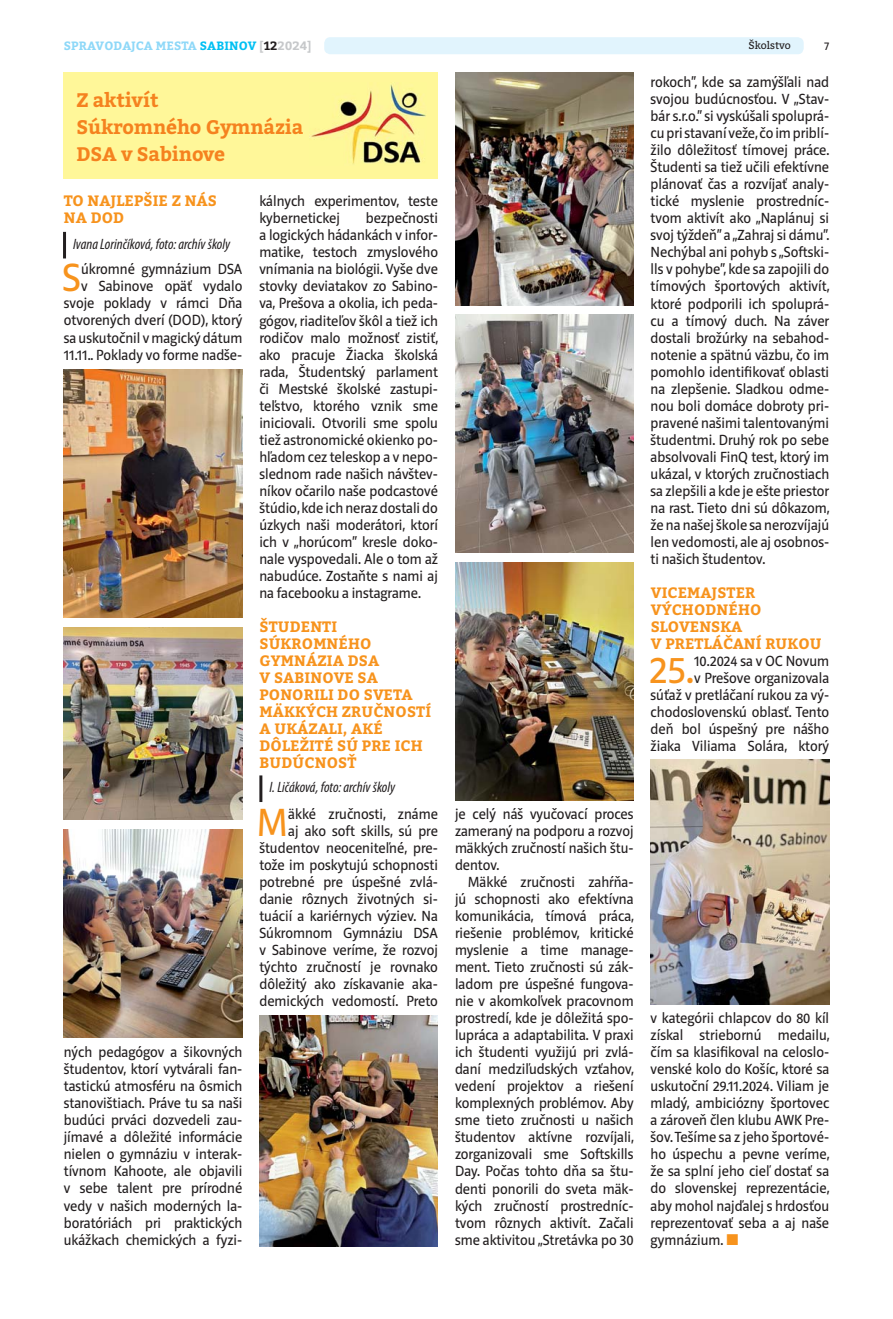
<style>
.page{position:relative;width:893px;height:1319px;background:#fff}
.page>*{position:absolute;margin:0;border:0;box-sizing:border-box;transform-origin:0 0}
.t1{font:40.2px "Riga";color:#f7931d}
.t2{font:700 19.5px/27px "Bitter";letter-spacing:-.01em;color:#f5821f}
.t3{font:15px/17px "Riga";color:#231f20;text-align:justify}
.t4{font:700 15px/17px "Bitter";letter-spacing:.01em;color:#f7931d}
.t5{font:italic condensed 15px "Myriad Pro";color:#231f20}
.t6{font:700 12px "Bitter";letter-spacing:.01em;color:#8ed8f8}
.t7{font:12px "Riga";color:#231f20}
.t8{font:10.5px "Bitter";color:#231f20}
.s1{color:#00c0f3}
.s2{color:#c6c8ca}
.s3{color:#231f20}
</style>
<div class="page">
<div style="left:324px;top:37px;width:480px;height:17px;background:#e1f4fd;border-radius:6px"></div>
<div style="left:64px;top:72px;width:374px;height:107px;background:#fff799"></div>
<img style="left:309px;top:84px;width:117px;height:80px">
<hr style="left:63px;top:232px;width:3px;height:26px;background:#231f20">
<img style="left:63px;top:369px;width:179px;height:248px">
<img style="left:64px;top:627px;width:178px;height:192px">
<img style="left:64px;top:829px;width:178px;height:208px">
<hr style="left:259px;top:775px;width:3px;height:26px;background:#231f20">
<img style="left:259px;top:1015px;width:179px;height:231px">
<img style="left:455px;top:72px;width:179px;height:233px">
<img style="left:455px;top:314px;width:179px;height:238px">
<img style="left:455px;top:562px;width:179px;height:238px">
<img style="left:651px;top:759px;width:178px;height:245px">
<p class="t8" style="left:749px;top:40px;width:44px">Školstvo</p>
<p class="t6" style="left:64px;top:40px;width:249px">SPRAVODAJCA MESTA <span class="s1">SABINOV</span> <span class="s2">[</span><span class="s3">12</span><span class="s2">2024]</span></p>
<p class="t7" style="left:824px;top:40px;width:6px">7</p>
<h2 class="t2" style="left:77px;top:87px;width:228px">Z aktivít<br>Súkromného Gymnázia<br>DSA v Sabinove</h2>
<p class="t4" style="left:64px;top:193px;width:154px">TO NAJLEPŠIE Z NÁS<br>NA DOD</p>
<p class="t5" style="left:73px;top:238px;width:159px">Ivana Lorinčíková, foto: archív školy</p>
<p class="t3" style="left:64px;top:261px;width:180px;text-align:right">úkromné gymnázium DSA<br>v Sabinove opäť vydalo svoje poklady v rámci Dňa otvorených dverí (DOD), ktorý sa uskutočnil v magický dátum<br>11.11.. Poklady vo forme nadše-</p>
<h1 class="t1" style="left:63px;top:258px;width:20px">S</h1>
<p class="t3" style="left:64px;top:1044px;width:180px">ných pedagógov a šikovných študentov, ktorí vytvárali fan&shy;tastickú atmosféru na ôsmich stanovištiach. Práve tu sa naši budúci prváci dozvedeli zau&shy;jímavé a dôležité informácie nielen o gymnáziu v interak&shy;tívnom Kahoote, ale objavili v sebe talent pre prírodné vedy v našich moderných la&shy;boratóriách pri praktických ukážkach chemických a fyzi-</p>
<p class="t3" style="left:259px;top:193px;width:180px">kálnych experimentov, teste kybernetickej</p>
<p class="t3" style="left:259px;top:210px;width:180px;text-indent:106px">bezpečnosti a logických hádankách v infor&shy;matike, testoch zmyslového vnímania na biológii. Vyše dve stovky deviatakov zo Sabino&shy;va, Prešova a okolia, ich peda&shy;gógov, riaditeľov škôl a tiež ich rodičov malo možnosť zistiť, ako pracuje Žiacka školská rada, Študentský parlament či Mestské školské zastupi&shy;teľstvo, ktorého vznik sme iniciovali. Otvorili sme spolu tiež astronomické okienko po&shy;hľadom cez teleskop a v nepo&shy;slednom rade našich návštev&shy;níkov očarilo naše podcastové štúdio, kde ich neraz dostali do úzkych naši moderátori, ktorí ich v „horúcom“ kresle doko&shy;nale vyspovedali. Ale o tom až nabudúce. Zostaňte s nami aj na facebooku a instagrame.</p>
<p class="t4" style="left:259px;top:618px;width:173px">ŠTUDENTI<br>SÚKROMNÉHO<br>GYMNÁZIA DSA<br>V SABINOVE SA<br>PONORILI DO SVETA<br>MÄKKÝCH ZRUČNOSTÍ<br>A UKÁZALI, AKÉ<br>DÔLEŽITÉ SÚ PRE ICH<br>BUDÚCNOSŤ</p>
<p class="t5" style="left:269px;top:781px;width:127px">I. Ličáková, foto: archív školy</p>
<p class="t3" style="left:259px;top:806px;width:180px;text-align:right">äkké zručnosti, známe<br>aj ako soft skills, sú pre študentov neoceniteľné, pre&shy;tože im poskytujú schopnosti potrebné pre úspešné zvlá&shy;danie rôznych životných si&shy;tuácií a kariérnych výziev. Na<br>Súkromnom Gymnáziu DSA v Sabinove veríme, že rozvoj týchto zručností je rovnako dôležitý ako získavanie aka&shy;demických vedomostí. Preto</p>
<p class="t3" style="left:455px;top:806px;width:180px">je celý náš vyučovací proces zameraný na podporu a rozvoj mäkkých zručností našich štu&shy;dentov.</p>
<h1 class="t1" style="left:257px;top:802px;width:33px">M</h1>
<p class="t3" style="left:455px;top:874px;width:180px;text-indent:13px">Mäkké zručnosti zahŕňa&shy;jú schopnosti ako efektívna komunikácia, tímová práca, riešenie problémov, kritické myslenie a time manage&shy;ment. Tieto zručnosti sú zák&shy;ladom pre úspešné fungova&shy;nie v akomkoľvek pracovnom prostredí, kde je dôležitá spo&shy;lupráca a adaptabilita. V praxi ich študenti využijú pri zvlá&shy;daní medziľudských vzťahov, vedení projektov a riešení komplexných problémov. Aby sme tieto zručnosti u našich študentov aktívne rozvíjali, zorganizovali sme Softskills Day. Počas tohto dňa sa štu&shy;denti ponorili do sveta mäk&shy;kých zručností prostredníc&shy;tvom rôznych aktivít. Začali sme aktivitou „Stretávka po 30</p>
<p class="t3" style="left:651px;top:74px;width:180px">rokoch“, kde sa zamýšľali nad svojou budúcnosťou. V „Stav&shy;bár s.r.o.“ si vyskúšali spoluprá&shy;cu pri stavaní veže, čo im priblí&shy;žilo dôležitosť tímovej práce.<br>Študenti sa tiež učili efektívne plánovať čas a rozvíjať analy&shy;tické myslenie prostredníc&shy;tvom aktivít ako „Naplánuj si svoj týždeň“ a „Zahraj si dámu“.<br>Nechýbal ani pohyb s „Softski&shy;lls v pohybe“, kde sa zapojili do tímových športových aktivít, ktoré podporili ich spoluprá&shy;cu a tímový duch. Na záver dostali brožúrky na sebahod&shy;notenie a spätnú väzbu, čo im pomohlo identifikovať oblasti na zlepšenie. Sladkou odme&shy;nou boli domáce dobroty pri&shy;pravené našimi talentovanými študentmi. Druhý rok po sebe absolvovali FinQ test, ktorý im ukázal, v ktorých zručnostiach sa zlepšili a kde je ešte priestor na rast. Tieto dni sú dôkazom, že na našej škole sa nerozvíjajú len vedomosti, ale aj osobnos&shy;ti našich študentov.</p>
<p class="t4" style="left:651px;top:584px;width:173px">VICEMAJSTER<br>VÝCHODNÉHO<br>SLOVENSKA<br>V PRETLÁČANÍ RUKOU</p>
<h1 class="t1" style="left:650px;top:649px;width:46px">25.</h1>
<p class="t3" style="left:651px;top:653px;width:180px;text-align:right">10.2024 sa v OC Novum<br>v Prešove organizovala<br>súťaž v pretláčaní rukou za vý&shy;chodoslovenskú oblasť. Tento deň bol úspešný pre nášho žiaka Viliama Solára, ktorý</p>
<p class="t3" style="left:651px;top:1010px;width:180px">v kategórii chlapcov do 80 kíl získal striebornú medailu, čím sa klasifikoval na celoslo&shy;venské kolo do Košíc, ktoré sa uskutoční 29.11.2024. Viliam je mladý, ambiciózny športovec a zároveň člen klubu AWK Pre&shy;šov. Tešíme sa z jeho športové&shy;ho úspechu a pevne veríme, že sa splní jeho cieľ dostať sa do slovenskej reprezentácie, aby mohol najďalej s hrdosťou reprezentovať seba a aj naše gymnázium.</p>
</div>
